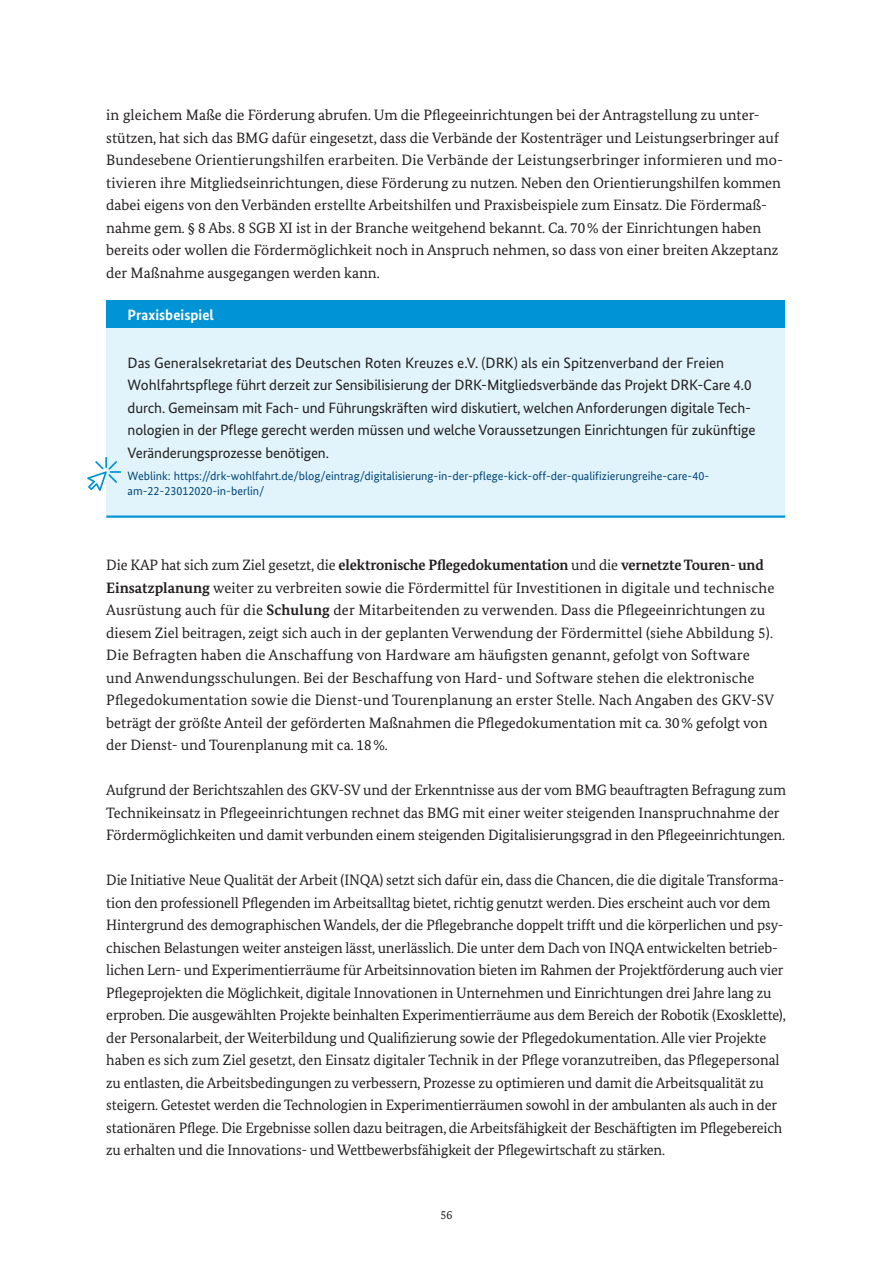
<style>
.page{position:relative;width:893px;height:1263px;background:#fff}
.page>*{position:absolute;margin:0;border:0;box-sizing:border-box;transform-origin:0 0}
.t1{font:15px/22.5px "Bundes Serif";letter-spacing:-.01em;color:#231f20}
.t2{font:15px/22.5px "Bundes Sans";letter-spacing:-.01em;color:#231f20}
.t3{font:700 15px "Bundes Sans";color:#fff}
.t4{font:12px/15px "Bundes Sans";color:#004578}
.t5{font:12px "Bundes Serif";color:#231f20}
.s1{font-weight:700}
</style>
<div class="page">
<div style="left:106px;top:300px;width:679px;height:28px;background:#0093d5"></div>
<div style="left:106px;top:328px;width:679px;height:189px;background:#e1f4fc"></div>
<hr style="left:106px;top:515px;width:679px;height:3px;background:#0093d5">
<svg style="left:87px;top:457px;width:34px;height:34px"></svg>
<p class="t1" style="left:106px;top:104px;width:678px">in gleichem Maße die Förderung abrufen. Um die Pflegeeinrichtungen bei der Antragstellung zu unter&shy;stützen, hat sich das BMG dafür eingesetzt, dass die Verbände der Kostenträger und Leistungserbringer auf Bundesebene Orientierungshilfen erarbeiten. Die Verbände der Leistungserbringer informieren und mo&shy;tivieren ihre Mitgliedseinrichtungen, diese Förderung zu nutzen. Neben den Orientierungshilfen kommen dabei eigens von den Verbänden erstellte Arbeitshilfen und Praxisbeispiele zum Einsatz. Die Fördermaß&shy;nahme gem. § 8 Abs. 8 SGB XI ist in der Branche weitgehend bekannt. Ca. 70% der Einrichtungen haben bereits oder wollen die Fördermöglichkeit noch in Anspruch nehmen, so dass von einer breiten Akzeptanz der Maßnahme ausgegangen werden kann.</p>
<p class="t3" style="left:128px;top:306px;width:88px">Praxisbeispiel</p>
<p class="t2" style="left:128px;top:351px;width:629px">Das Generalsekretariat des Deutschen Roten Kreuzes e.V. (DRK) als ein Spitzenverband der Freien Wohlfahrtspflege führt derzeit zur Sensibilisierung der DRK-Mitgliedsverbände das Projekt DRK-Care 4.0 durch. Gemeinsam mit Fach- und Führungskräften wird diskutiert, welchen Anforderungen digitale Tech&shy;nologien in der Pflege gerecht werden müssen und welche Voraussetzungen Einrichtungen für zukünftige Veränderungsprozesse benötigen.</p>
<p class="t4" style="left:128px;top:469px;width:583px">Weblink: https://drk-wohlfahrt.de/blog/eintrag/digitalisierung-in-der-pflege-kick-off-der-qualifizierungreihe-care-40- am-22-23012020-in-berlin/</p>
<p class="t1" style="left:106px;top:554px;width:670px">Die KAP hat sich zum Ziel gesetzt, die <span class="s1">elektronische Pflegedokumentation</span> und die <span class="s1">vernetzte Touren- und Einsatzplanung</span> weiter zu verbreiten sowie die Fördermittel für Investitionen in digitale und technische Ausrüstung auch für die <span class="s1">Schulung</span> der Mitarbeitenden zu verwenden. Dass die Pflegeeinrichtungen zu diesem Ziel beitragen, zeigt sich auch in der geplanten Verwendung der Fördermittel (siehe Abbildung 5).<br>Die Befragten haben die Anschaffung von Hardware am häufigsten genannt, gefolgt von Software und Anwendungsschulungen. Bei der Beschaffung von Hard- und Software stehen die elektronische Pflegedokumentation sowie die Dienst-und Tourenplanung an erster Stelle. Nach Angaben des GKV-SV beträgt der größte Anteil der geförderten Maßnahmen die Pflegedokumentation mit ca. 30% gefolgt von der Dienst- und Tourenplanung mit ca. 18%.</p>
<p class="t1" style="left:106px;top:779px;width:681px">Aufgrund der Berichtszahlen des GKV-SV und der Erkenntnisse aus der vom BMG beauftragten Befragung zum<br>Technikeinsatz in Pflegeeinrichtungen rechnet das BMG mit einer weiter steigenden Inanspruchnahme der<br>Fördermöglichkeiten und damit verbunden einem steigenden Digitalisierungsgrad in den Pflegeeinrichtungen.</p>
<p class="t1" style="left:106px;top:869px;width:681px">Die Initiative Neue Qualität der Arbeit (INQA) setzt sich dafür ein, dass die Chancen, die die digitale Transforma&shy;tion den professionell Pflegenden im Arbeitsalltag bietet, richtig genutzt werden. Dies erscheint auch vor dem Hintergrund des demographischen Wandels, der die Pflegebranche doppelt trifft und die körperlichen und psy&shy;chischen Belastungen weiter ansteigen lässt, unerlässlich. Die unter dem Dach von INQA entwickelten betrieb&shy;lichen Lern- und Experimentierräume für Arbeitsinnovation bieten im Rahmen der Projektförderung auch vier Pflegeprojekten die Möglichkeit, digitale Innovationen in Unternehmen und Einrichtungen drei Jahre lang zu erproben. Die ausgewählten Projekte beinhalten Experimentierräume aus dem Bereich der Robotik (Exosklette), der Personalarbeit, der Weiterbildung und Qualifizierung sowie der Pflegedokumentation. Alle vier Projekte haben es sich zum Ziel gesetzt, den Einsatz digitaler Technik in der Pflege voranzutreiben, das Pflegepersonal zu entlasten, die Arbeitsbedingungen zu verbessern, Prozesse zu optimieren und damit die Arbeitsqualität zu steigern. Getestet werden die Technologien in Experimentierräumen sowohl in der ambulanten als auch in der stationären Pflege. Die Ergebnisse sollen dazu beitragen, die Arbeitsfähigkeit der Beschäftigten im Pflegebereich zu erhalten und die Innovations- und Wettbewerbsfähigkeit der Pflegewirtschaft zu stärken.</p>
<p class="t5" style="left:440px;top:1208px;width:13px">56</p>
</div>
